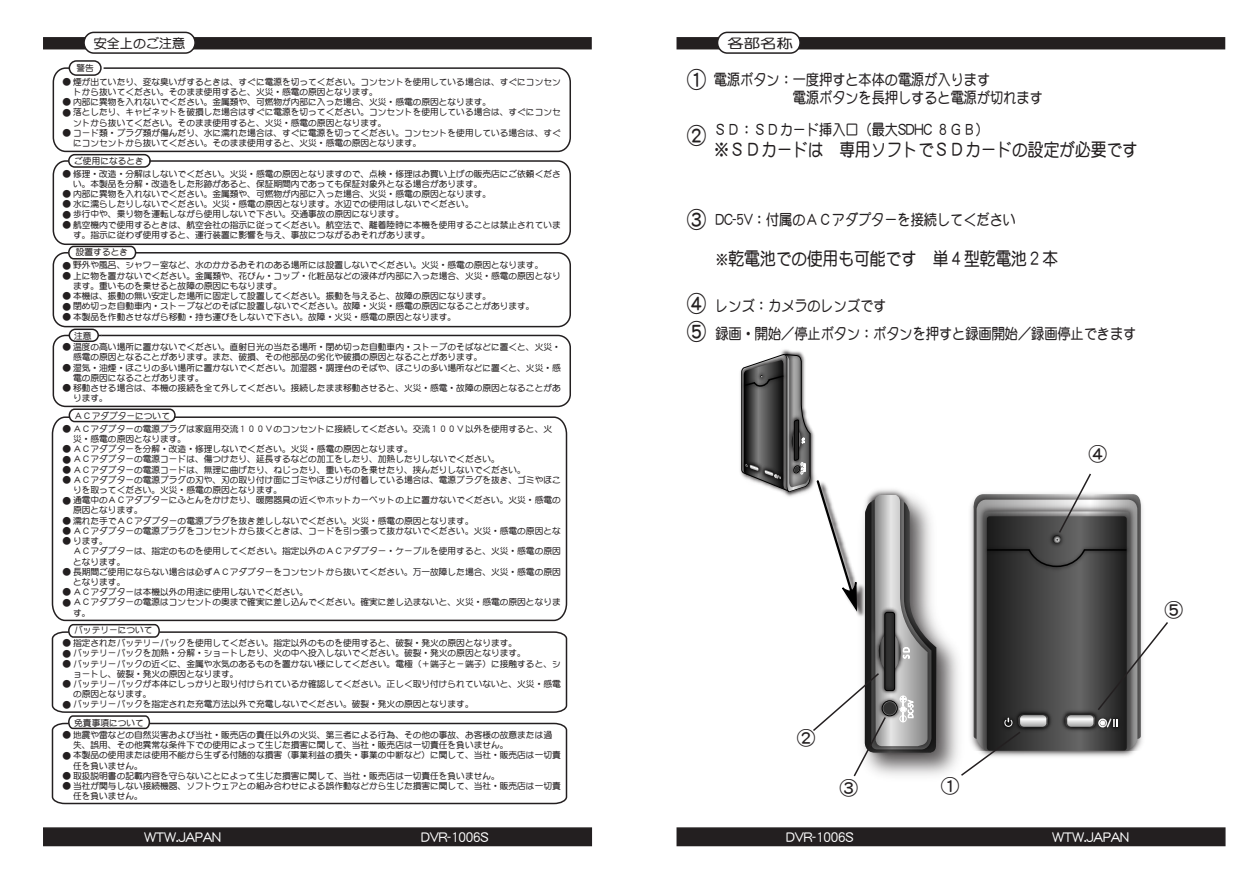
<style>
.page{position:relative;width:1260px;height:891px;background:#fff}
.page>*{position:absolute;margin:0;border:0;box-sizing:border-box;transform-origin:0 0}
.t1{font:700 23.4px/27.9px "DFP Maru Gothic";color:#231f20;scale:.87 1}
.t2{font:700 19.65px "DFP Maru Gothic";color:#231f20}
.t3{font:700 18px "DFP Maru Gothic";color:#231f20;scale:.87 1}
.t4{font:700 15.15px/18.1px "DFP Maru Gothic";color:#231f20;scale:.87 1}
.t5{font:700 13.05px "DFP Maru Gothic";color:#fff}
.t6{font:700 13.05px "DFP Maru Gothic";color:#231f20}
.t7{font:700 13.05px "DFP Maru Gothic";color:#231f20;scale:1.26 1}
.t8{font:700 8.7px/10.2px "DFP Maru Gothic";color:#231f20}
.s1{font-size:15.15px}
</style>
<div class="page">
<div style="left:43px;top:37px;width:549px;height:12px;background:#231f20;border:2px solid #231f20"></div>
<div style="left:83px;top:32px;width:113px;height:22px;background:#fff;border:2px solid #231f20;border-radius:10px"></div>
<div style="left:43px;top:827px;width:549px;height:19px;background:#231f20;border:2px solid #231f20"></div>
<svg style="left:52px;top:67px;width:519px;height:86px"></svg>
<div style="left:69px;top:60px;width:33px;height:16px;border:2px solid #231f20;border-radius:7px"></div>
<div style="left:68px;top:154px;width:83px;height:14px;border:2px solid #231f20;border-radius:6px"></div>
<svg style="left:52px;top:160px;width:519px;height:168px"></svg>
<svg style="left:52px;top:334px;width:519px;height:74px"></svg>
<div style="left:69px;top:329px;width:30px;height:13px;border:2px solid #231f20;border-radius:6px"></div>
<div style="left:69px;top:408px;width:107px;height:14px;border:2px solid #231f20;border-radius:6px"></div>
<svg style="left:51px;top:416px;width:517px;height:206px"></svg>
<svg style="left:51px;top:623px;width:517px;height:182px"></svg>
<div style="left:677px;top:37px;width:548px;height:12px;background:#231f20;border:2px solid #231f20"></div>
<svg style="left:716px;top:31px;width:86px;height:23px"></svg>
<div style="left:677px;top:827px;width:549px;height:19px;background:#231f20;border:2px solid #231f20"></div>
<img style="left:936px;top:634px;width:23px;height:141px">
<img style="left:936px;top:628px;width:5px;height:132px">
<img style="left:740px;top:392px;width:1px;height:66px">
<img style="left:780px;top:349px;width:23px;height:5px">
<img style="left:740px;top:371px;width:1px;height:21px">
<img style="left:740px;top:458px;width:1px;height:15px">
<svg style="left:741px;top:354px;width:195px;height:423px"></svg>
<svg style="left:961px;top:473px;width:207px;height:303px"></svg>
<h3 class="t6" style="left:94px;top:36px;width:93px">安全上のご注意</h3>
<p class="t8" style="left:76px;top:63px;width:19px">警告</p>
<p class="t8" style="left:73px;top:77px;width:489px;text-indent:-11px">● 煙が出ていたり、変な臭いがするときは、すぐに電源を切ってください。コンセントを使用している場合は、すぐにコンセントから抜いてください。そのまま使用すると、火災・感電の原因となります。</p>
<p class="t8" style="left:63px;top:97px;width:430px">● 内部に異物を入れないでください。金属類や、可燃物が内部に入った場合、火災・感電の原因となります。</p>
<p class="t8" style="left:73px;top:107px;width:489px;text-indent:-11px">● 落としたり、キャビネットを破損した場合はすぐに電源を切ってください。コンセントを使用している場合は、すぐにコンセントから抜いてください。そのまま使用すると、火災・感電の原因となります。</p>
<p class="t8" style="left:73px;top:128px;width:489px;text-indent:-11px">● コード類・プラグ類が傷んだり、水に濡れた場合は、すぐに電源を切ってください。コンセントを使用している場合は、すぐにコンセントから抜いてください。そのまま使用すると、火災・感電の原因となります。</p>
<p class="t8" style="left:73px;top:168px;width:489px;text-indent:-11px">● 修理・改造・分解はしないでください。火災・感電の原因となりますので、点検・修理はお買い上げの販売店にご依頼ください。本製品を分解・改造をした形跡があると、保証期間内であっても保証対象外となる場合があります。</p>
<p class="t8" style="left:63px;top:189px;width:430px">● 内部に異物を入れないでください。金属類や、可燃物が内部に入った場合、火災・感電の原因となります。</p>
<p class="t8" style="left:63px;top:199px;width:413px">● 水に濡らしたりしないでください。火災・感電の原因となります。水辺での使用はしないでください。</p>
<p class="t8" style="left:63px;top:209px;width:343px">● 歩行中や、乗り物を運転しながら使用しないで下さい。交通事故の原因になります。</p>
<p class="t8" style="left:73px;top:219px;width:489px;text-indent:-11px">● 航空機内で使用するときは、航空会社の指示に従ってください。航空法で、離着陸時に本機を使用することは禁止されています。指示に従わず使用すると、運行装置に影響を与え、事故につながるおそれがあります。</p>
<p class="t8" style="left:63px;top:260px;width:482px">● 野外や風呂、シャワー室など、水のかかるおそれのある場所には設置しないでください。火災・感電の原因となります。</p>
<p class="t8" style="left:73px;top:270px;width:489px;text-indent:-11px">● 上に物を置かないでください。金属類や、花びん・コップ・化粧品などの液体が内部に入った場合、火災・感電の原因となります。重いものを乗せると故障の原因にもなります。</p>
<p class="t8" style="left:63px;top:291px;width:430px">● 本機は、振動の無い安定した場所に固定して設置してください。振動を与えると、故障の原因になります。</p>
<p class="t8" style="left:63px;top:301px;width:474px">● 閉め切った自動車内・ストーブなどのそばに設置しないでください。故障・火災・感電の原因になることがあります。</p>
<p class="t8" style="left:63px;top:311px;width:395px">● 本製品を作動させながら移動・持ち運びをしないで下さい。故障・火災・感電の原因となります。</p>
<p class="t8" style="left:73px;top:342px;width:489px;text-indent:-11px">● 温度の高い場所に置かないでください。直射日光の当たる場所・閉め切った自動車内・ストーブのそばなどに置くと、火災・感電の原因となることがあります。また、破損、その他部品の劣化や破損の原因となることがあります。</p>
<p class="t8" style="left:73px;top:362px;width:489px;text-indent:-11px">● 湿気・油煙・ほこりの多い場所に置かないでください。加湿器・調理台のそばや、ほこりの多い場所などに置くと、火災・感電の原因になることがあります。</p>
<p class="t8" style="left:73px;top:383px;width:489px;text-indent:-11px">● 移動させる場合は、本機の接続を全て外してください。接続したまま移動させると、火災・感電・故障の原因となることがあります。</p>
<p class="t8" style="left:73px;top:424px;width:480px;text-indent:-11px">● ＡＣアダプターの電源プラグは家庭用交流１００Ｖのコンセントに接続してください。交流１００Ｖ以外を使用すると、火災・感電の原因となります。</p>
<p class="t8" style="left:63px;top:444px;width:352px">● ＡＣアダプターを分解・改造・修理しないでください。火災・感電の原因となります。</p>
<p class="t8" style="left:63px;top:454px;width:439px">● ＡＣアダプターの電源コードは、傷つけたり、延長するなどの加工をしたり、加熱したりしないでください。</p>
<p class="t8" style="left:63px;top:464px;width:465px">● ＡＣアダプターの電源コードは、無理に曲げたり、ねじったり、重いものを乗せたり、挟んだりしないでください。</p>
<p class="t8" style="left:73px;top:475px;width:489px;text-indent:-11px">● ＡＣアダプターの電源プラグの刃や、刃の取り付け面にゴミやほこりが付着している場合は、電源プラグを抜き、ゴミやほこりを取ってください。火災・感電の原因となります。</p>
<p class="t8" style="left:73px;top:495px;width:489px;text-indent:-11px">● 通電中のＡＣアダプターにふとんをかけたり、暖房器具の近くやホットカーペットの上に置かないでください。火災・感電の原因となります。</p>
<p class="t8" style="left:63px;top:515px;width:413px">● 濡れた手でＡＣアダプターの電源プラグを抜き差ししないでください。火災・感電の原因となります。</p>
<p class="t8" style="left:63px;top:526px;width:500px">● ＡＣアダプターの電源プラグをコンセントから抜くときは、コードを引っ張って抜かないでください。火災・感電の原因とな</p>
<p class="t8" style="left:73px;top:536px;width:489px;text-indent:-11px">● ります。<br>ＡＣアダプターは、指定のものを使用してください。指定以外のＡＣアダプター・ケーブルを使用すると、火災・感電の原因となります。</p>
<p class="t8" style="left:73px;top:567px;width:489px;text-indent:-11px">● 長期間ご使用にならない場合は必ずＡＣアダプターをコンセントから抜いてください。万一故障した場合、火災・感電の原因となります。</p>
<p class="t8" style="left:63px;top:587px;width:247px">● ＡＣアダプターは本機以外の用途に使用しないでください。</p>
<p class="t8" style="left:73px;top:597px;width:489px;text-indent:-11px">● ＡＣアダプターの電源はコンセントの奥まで確実に差し込んでください。確実に差し込まないと、火災・感電の原因となります。</p>
<p class="t8" style="left:63px;top:638px;width:456px">● 指定されたバッテリーパックを使用してください。指定以外のものを使用すると、破裂・発火の原因となります。</p>
<p class="t8" style="left:63px;top:648px;width:465px">● バッテリーパックを加熱・分解・ショートしたり、火の中へ投入しないでください。破裂・発火の原因となります。</p>
<p class="t8" style="left:73px;top:658px;width:489px;text-indent:-11px">● バッテリーパックの近くに、金属や水気のあるものを置かない様にしてください。電極（＋端子と－端子）に接触すると、ショートし、破裂・発火の原因となります。</p>
<p class="t8" style="left:73px;top:679px;width:489px;text-indent:-11px">● バッテリーパックが本体にしっかりと取り付けられているか確認してください。正しく取り付けられていないと、火災・感電の原因となります。</p>
<p class="t8" style="left:63px;top:699px;width:413px">● バッテリーパックを指定された充電方法以外で充電しないでください。破裂・発火の原因となります。</p>
<p class="t8" style="left:73px;top:730px;width:480px;text-indent:-11px">● 地震や雷などの自然災害および当社・販売店の責任以外の火災、第三者による行為、その他の事故、お客様の故意または過失、誤用、その他異常な条件下での使用によって生じた損害に関して、当社・販売店は一切責任を負いません。</p>
<p class="t8" style="left:73px;top:750px;width:489px;text-indent:-11px">● 本製品の使用または使用不能から生ずる付随的な損害（事業利益の損失・事業の中断など）に関して、当社・販売店は一切責任を負いません。</p>
<p class="t8" style="left:63px;top:771px;width:439px">● 取扱説明書の記載内容を守らないことによって生じた損害に関して、当社・販売店は一切責任を負いません。</p>
<p class="t8" style="left:73px;top:781px;width:489px;text-indent:-11px">● 当社が関与しない接続機器、ソフトウェアとの組み合わせによる誤作動などから生じた損害に関して、当社・販売店は一切責任を負いません。</p>
<p class="t8" style="left:74px;top:156px;width:71px">ご使用になるとき</p>
<p class="t8" style="left:76px;top:247px;width:54px">設置するとき</p>
<p class="t8" style="left:74px;top:330px;width:19px">注意</p>
<p class="t8" style="left:74px;top:410px;width:97px">ＡＣアダプターについて</p>
<p class="t8" style="left:74px;top:625px;width:80px">バッテリーについて</p>
<p class="t8" style="left:74px;top:718px;width:71px">免責事項について</p>
<h3 class="t5" style="left:144px;top:831px;width:78px">WTW.JAPAN</h3>
<h3 class="t5" style="left:421px;top:831px;width:69px">DVR-1006S</h3>
<h1 class="t1" style="left:687px;top:66px;width:25px">①</h1>
<h1 class="t1" style="left:687px;top:122px;width:25px">②</h1>
<h3 class="t7" style="left:727px;top:36px;width:54px">各部名称</h3>
<h3 class="t4" style="left:714px;top:70px;width:470px">電源ボタン：一度押すと本体の電源が入ります<br>　　　　　　電源ボタンを長押しすると電源が切れます　　　　　　</h3>
<h3 class="t4" style="left:714px;top:120px;width:318px">ＳＤ：ＳＤカード挿入口（最大SDHC ８ＧＢ）</h3>
<h3 class="t3" style="left:714px;top:141px;width:489px">※ＳＤカードは　専用ソフトでＳＤカードの設定が必要です</h3>
<h1 class="t1" style="left:687px;top:206px;width:25px">③</h1>
<h1 class="t1" style="left:687px;top:289px;width:25px">④<br>⑤</h1>
<h3 class="t4" style="left:715px;top:210px;width:347px">DC-5V：付属のＡＣアダプターを接続してください</h3>
<h3 class="t3" style="left:715px;top:249px;width:396px"><span class="s1">※</span>乾電池での使用も可能です　単４型乾電池２本</h3>
<h3 class="t4" style="left:715px;top:291px;width:485px;line-height:28.8px">レンズ：カメラのレンズです<br>録画・開始／停止ボタン：ボタンを押すと録画開始／録画停止できます</h3>
<h2 class="t2" style="left:1088px;top:444px;width:21px">④</h2>
<h2 class="t2" style="left:1164px;top:600px;width:21px">⑤</h2>
<h2 class="t2" style="left:796px;top:728px;width:21px">②</h2>
<h2 class="t2" style="left:839px;top:778px;width:21px">③</h2>
<h2 class="t2" style="left:940px;top:776px;width:21px">①</h2>
<h3 class="t5" style="left:786px;top:831px;width:69px">DVR-1006S</h3>
<h3 class="t5" style="left:1052px;top:831px;width:78px">WTW.JAPAN</h3>
</div>
